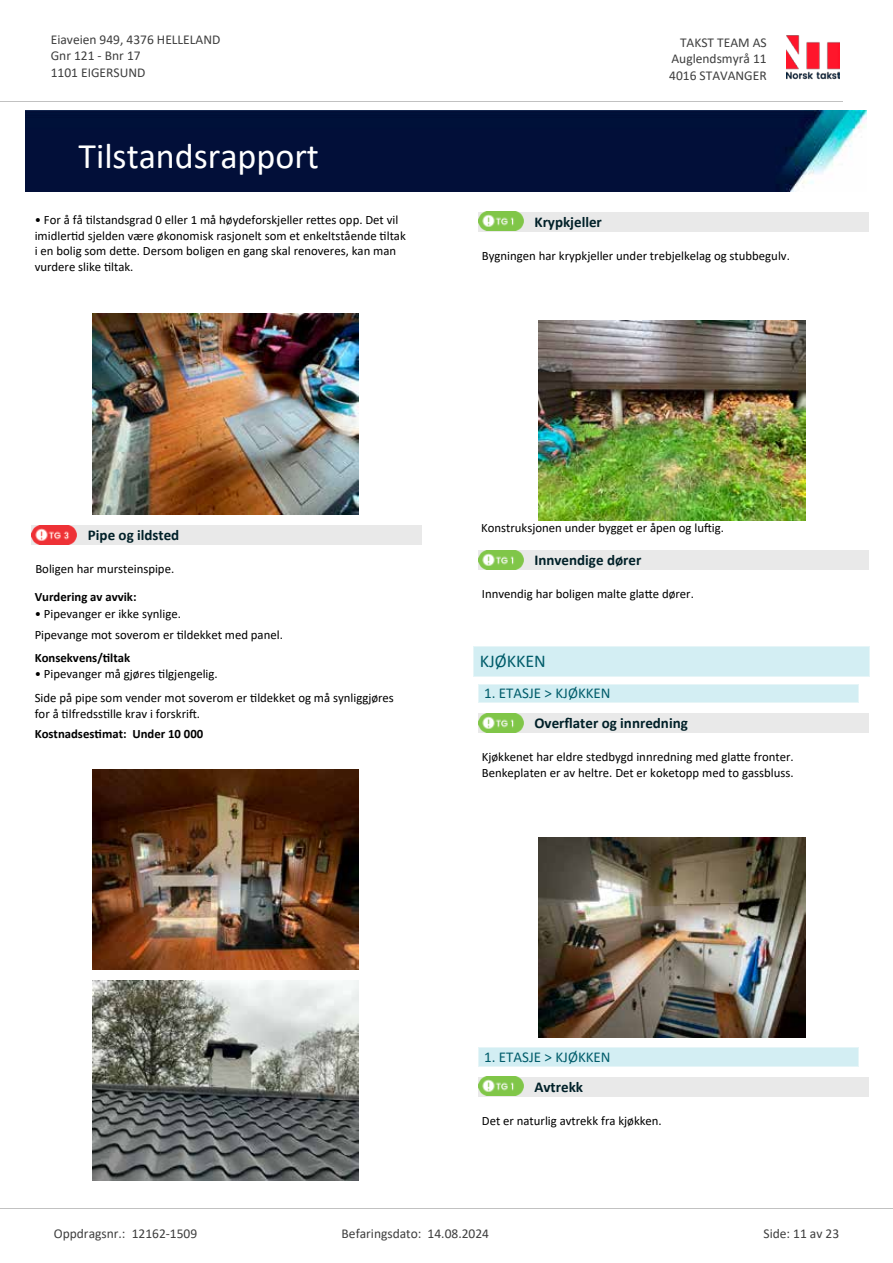
<style>
.page{position:relative;width:893px;height:1263px;background:#fff}
.page>*{position:absolute;margin:0;border:0;box-sizing:border-box;transform-origin:0 0}
.t1{font:36px "Calibri";color:#fff}
.t2{font:18px "Calibri";color:#005c6a}
.t3{font:700 15px "Calibri";color:#002028}
.t4{font:15px "Calibri";color:#005c6a}
.t5{font:13.5px/16.5px "Calibri";color:#3e3e3e}
.t6{font:12.75px/15.6px "Calibri";color:#000}
.t7{font:700 12.75px "Calibri";color:#000}
</style>
<div class="page">
<img style="left:92px;top:314px;width:267px;height:200px">
<div style="left:32px;top:525px;width:390px;height:20px;background:#e9e9e9"></div>
<img style="left:32px;top:525px;width:44px;height:19px">
<img style="left:92px;top:770px;width:267px;height:200px">
<img style="left:92px;top:980px;width:267px;height:200px">
<div style="left:478px;top:212px;width:390px;height:19px;background:#e9e9e9"></div>
<img style="left:478px;top:212px;width:45px;height:19px">
<img style="left:539px;top:321px;width:267px;height:200px">
<div style="left:478px;top:550px;width:390px;height:20px;background:#e9e9e9"></div>
<div style="left:478px;top:550px;width:48px;height:20px;background:linear-gradient(to bottom,#e9e9e9,#e9e9e9)"></div>
<img style="left:478px;top:550px;width:45px;height:19px">
<div style="left:474px;top:646px;width:395px;height:31px;background:#d3eef3"></div>
<hr style="left:474px;top:646px;width:1px;height:31px;background:#e6f5f7">
<hr style="left:869px;top:646px;width:1px;height:31px;background:#e6f5f7">
<hr style="left:474px;top:646px;width:396px;height:1px;background:#e6f5f7">
<hr style="left:474px;top:676px;width:396px;height:1px;background:#e6f5f7">
<div style="left:478px;top:713px;width:390px;height:20px;background:#e9e9e9"></div>
<div style="left:478px;top:713px;width:48px;height:20px;background:linear-gradient(to bottom,#e9e9e9,#e9e9e9)"></div>
<img style="left:478px;top:713px;width:45px;height:19px">
<div style="left:478px;top:684px;width:381px;height:18px;background:#d3eef3"></div>
<svg style="left:478px;top:685px;width:1px;height:17px"></svg>
<svg style="left:858px;top:685px;width:1px;height:17px"></svg>
<hr style="left:478px;top:684px;width:381px;height:1px;background:#e6f5f7">
<hr style="left:478px;top:702px;width:381px;height:1px;background:#e6f5f7">
<img style="left:539px;top:837px;width:267px;height:200px">
<div style="left:478px;top:1077px;width:390px;height:19px;background:#e9e9e9"></div>
<img style="left:478px;top:1077px;width:45px;height:19px">
<div style="left:478px;top:1048px;width:381px;height:18px;background:#d3eef3"></div>
<svg style="left:478px;top:1048px;width:1px;height:18px"></svg>
<svg style="left:858px;top:1048px;width:1px;height:18px"></svg>
<hr style="left:478px;top:1047px;width:381px;height:1px;background:#e6f5f7">
<hr style="left:478px;top:1066px;width:381px;height:1px;background:#e6f5f7">
<img style="left:786px;top:35px;width:53px;height:45px">
<hr style="left:0;top:101px;width:842px;height:1px;background:#c1c1c1">
<img style="left:26px;top:110px;width:840px;height:81px">
<hr style="left:0;top:1208px;width:893px;height:1px;background:#c1c1c1">
<p class="t5" style="left:51px;top:31px;width:171px">Eiaveien 949, 4376 HELLELAND<br>Gnr 121 - Bnr 17<br>1101 EIGERSUND</p>
<p class="t5" style="left:680px;top:34px;width:88px">TAKST TEAM AS</p>
<p class="t5" style="left:671px;top:50px;width:97px">Auglendsmyrå 11</p>
<p class="t5" style="left:669px;top:67px;width:99px">4016 STAVANGER</p>
<h1 class="t1" style="left:79px;top:131px;width:242px">Tilstandsrapport</h1>
<p class="t6" style="left:35px;top:212px;width:373px">• For å få tilstandsgrad 0 eller 1 må høydeforskjeller rettes opp. Det vil imidlertid sjelden være økonomisk rasjonelt som et enkeltstående tiltak i en bolig som dette. Dersom boligen en gang skal renoveres, kan man vurdere slike tiltak.</p>
<p class="t3" style="left:534px;top:211px;width:69px">Krypkjeller</p>
<p class="t6" style="left:482px;top:248px;width:309px">Bygningen har krypkjeller under trebjelkelag og stubbegulv.</p>
<p class="t3" style="left:88px;top:524px;width:93px">Pipe og ildsted</p>
<p class="t6" style="left:35px;top:561px;width:140px">Boligen har mursteinspipe.</p>
<p class="t7" style="left:35px;top:588px;width:103px">Vurdering av avvik:</p>
<p class="t6" style="left:35px;top:603px;width:250px;line-height:21px">• Pipevanger er ikke synlige.<br>Pipevange mot soverom er tildekket med panel.</p>
<p class="t7" style="left:35px;top:649px;width:97px">Konsekvens/tiltak</p>
<p class="t6" style="left:35px;top:662px;width:361px;line-height:24px">• Pipevanger må gjøres tilgjengelig.<br>Side på pipe som vender mot soverom er tildekket og må synliggjøres</p>
<p class="t6" style="left:35px;top:705px;width:167px">for å tilfredsstille krav i forskrift.</p>
<p class="t7" style="left:35px;top:725px;width:170px">Kostnadsestimat: Under 10 000</p>
<p class="t6" style="left:481px;top:520px;width:244px">Konstruksjonen under bygget er åpen og luftig.</p>
<p class="t3" style="left:534px;top:549px;width:108px">Innvendige dører</p>
<p class="t6" style="left:482px;top:586px;width:213px">Innvendig har boligen malte glatte dører.</p>
<h2 class="t2" style="left:480px;top:649px;width:68px">KJØKKEN</h2>
<p class="t4" style="left:484px;top:683px;width:128px">1. ETASJE &gt; KJØKKEN</p>
<p class="t3" style="left:534px;top:712px;width:155px">Overflater og innredning</p>
<p class="t6" style="left:482px;top:749px;width:313px">Kjøkkenet har eldre stedbygd innredning med glatte fronter.<br>Benkeplaten er av heltre. Det er koketopp med to gassbluss.</p>
<p class="t4" style="left:484px;top:1046px;width:128px">1. ETASJE &gt; KJØKKEN</p>
<p class="t3" style="left:534px;top:1076px;width:50px">Avtrekk</p>
<p class="t6" style="left:482px;top:1112px;width:181px">Det er naturlig avtrekk fra kjøkken.</p>
<p class="t5" style="left:54px;top:1224px;width:145px">Oppdragsnr.: 12162-1509</p>
<p class="t5" style="left:342px;top:1224px;width:149px">Befaringsdato: 14.08.2024</p>
<p class="t5" style="left:763px;top:1224px;width:77px">Side: 11 av 23</p>
</div>
